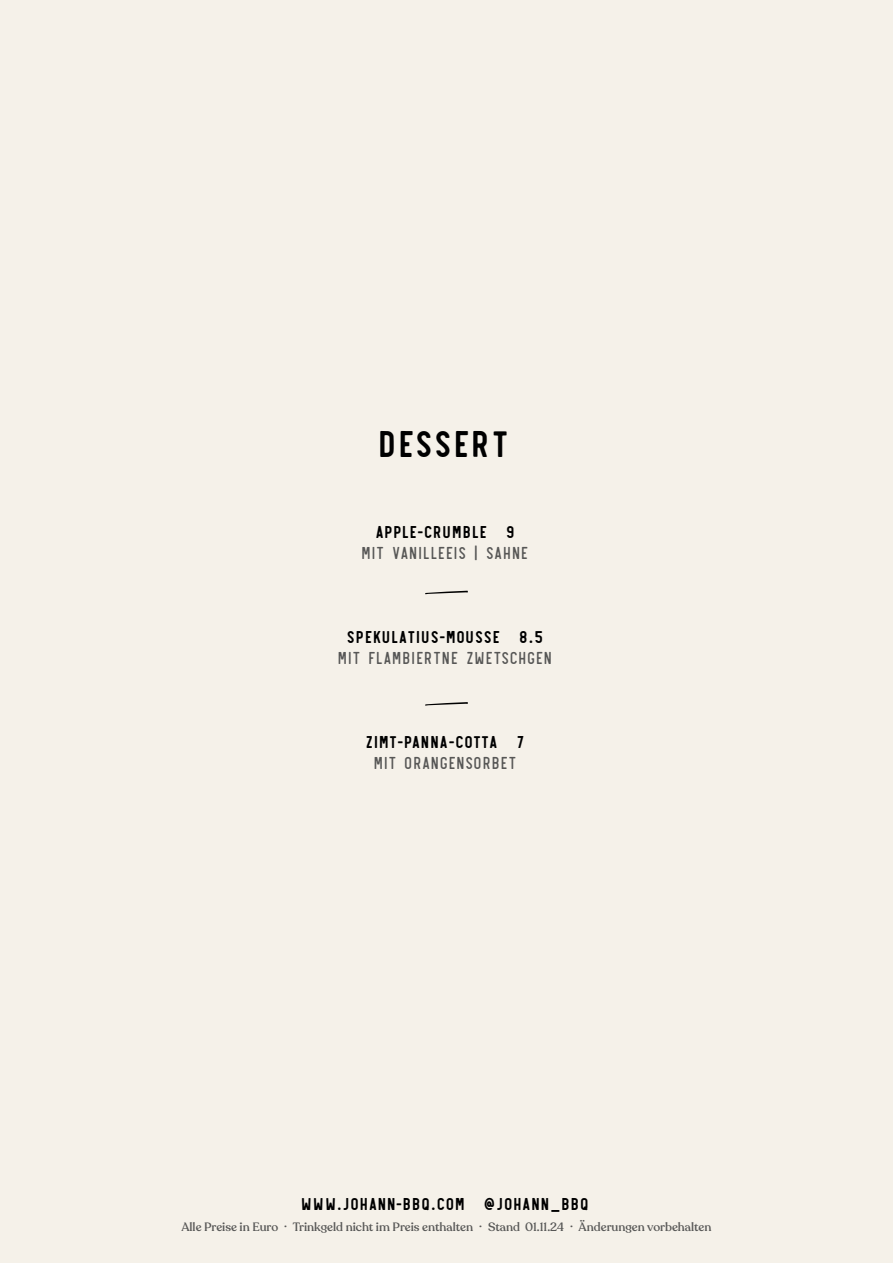
<style>
.page{position:relative;width:893px;height:1263px;background:#f5f1e9}
.page>*{position:absolute;margin:0;border:0;box-sizing:border-box;transform-origin:0 0}
.t1{font:700 39px "Revelstoke";letter-spacing:-.005em;color:#000}
.t2{font:700 18px "Revelstoke";color:#000}
.t3{font:18px "Revelstoke";letter-spacing:-.02em;color:#575756}
.t4{font:700 18px "Revelstoke";letter-spacing:-.025em;color:#000}
.t5{font:500 12px "Recoleta";color:#575756}
</style>
<div class="page">
<svg style="left:425px;top:591px;width:43px;height:3px"></svg>
<svg style="left:425px;top:702px;width:43px;height:4px"></svg>
<h1 class="t1" style="left:380px;top:422px;width:133px">DESSERT</h1>
<h2 class="t2" style="left:376px;top:521px;width:142px">APPLE-CRUMBLE 9</h2>
<h2 class="t3" style="left:363px;top:542px;width:169px">MIT VANILLEEIS | SAHNE</h2>
<h2 class="t2" style="left:348px;top:626px;width:199px">SPEKULATIUS-MOUSSE 8.5</h2>
<h2 class="t3" style="left:339px;top:647px;width:217px">MIT FLAMBIERTNE ZWETSCHGEN</h2>
<h2 class="t4" style="left:367px;top:731px;width:161px">ZIMT-PANNA-COTTA 7</h2>
<h2 class="t3" style="left:375px;top:752px;width:145px">MIT ORANGENSORBET</h2>
<h2 class="t2" style="left:302px;top:1194px;width:290px">WWW.JOHANN-BBQ.COM @JOHANN_BBQ</h2>
<p class="t5" style="left:181px;top:1219px;width:532px">Alle Preise in Euro · Trinkgeld nicht im Preis enthalten · Stand 01.11.24 · Änderungen vorbehalten</p>
</div>
